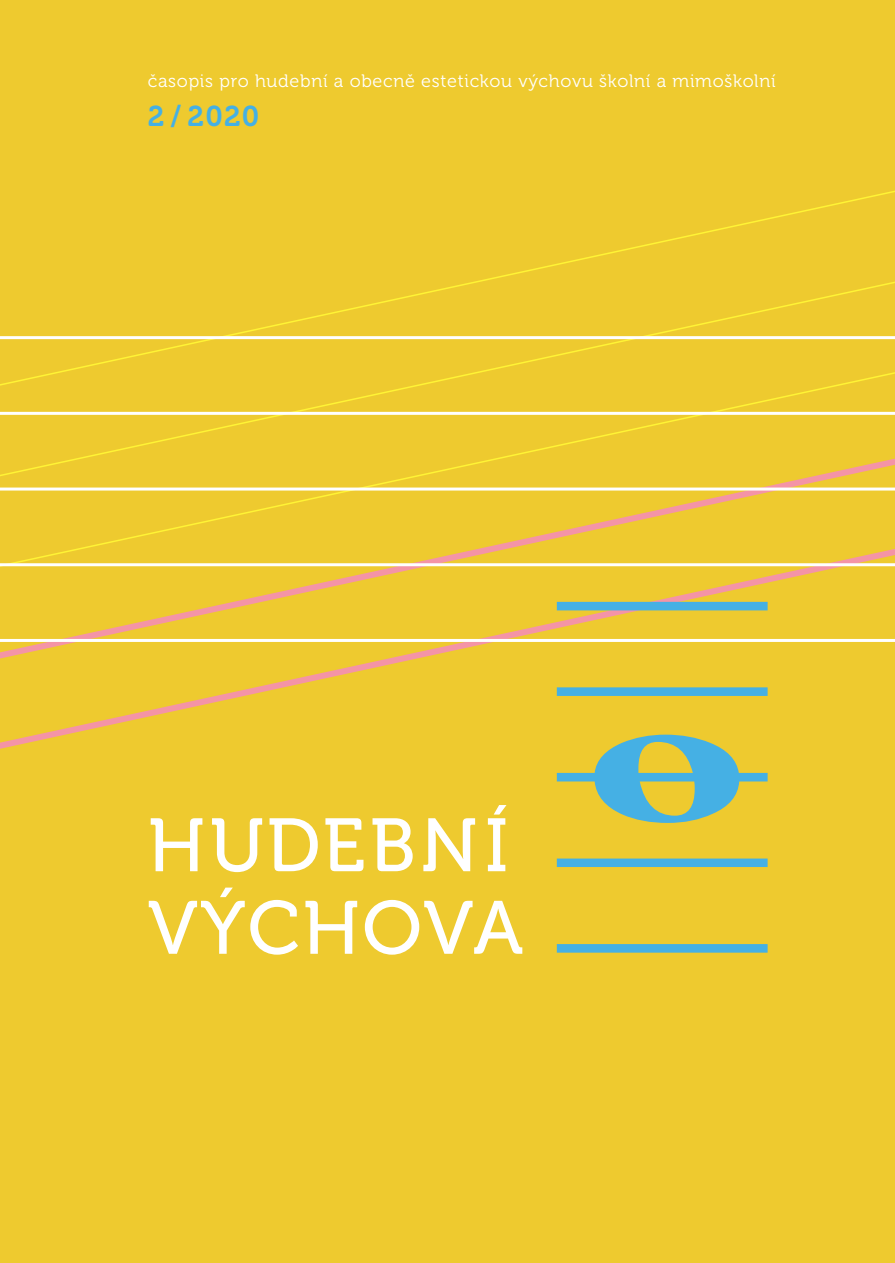
<style>
.page{position:relative;width:895px;height:1263px;background:#fff}
.page>*{position:absolute;margin:0;border:0;box-sizing:border-box;transform-origin:0 0}
.t1{font:450px "Hymnus FG";color:#45b0e4}
.t2{font:75px/82.5px "Museo 500";letter-spacing:.03em;color:#fff}
.t3{font:28.5px "Museo 700";color:#45b0e4}
.t4{font:18px "Museo 300";letter-spacing:.04em;color:#fff}
</style>
<div class="page">
<div style="left:0;top:0;width:894px;height:1262px;background:#eeca2f"></div>
<svg style="left:0;top:610px;width:641px;height:139px"></svg>
<svg style="left:0;top:191px;width:894px;height:419px"></svg>
<hr style="left:0;top:563px;width:894px;height:3px;background:#fff">
<hr style="left:0;top:487px;width:894px;height:3px;background:#fff">
<hr style="left:0;top:412px;width:894px;height:3px;background:#fff">
<hr style="left:0;top:639px;width:894px;height:3px;background:#fff">
<hr style="left:0;top:336px;width:894px;height:3px;background:#fff">
<p class="t4" style="left:148px;top:74px;width:629px">časopis pro hudební a obecně estetickou výchovu školní a mimoškolní</p>
<h3 class="t3" style="left:148px;top:105px;width:113px">2 / 2020</h3>
<h2 class="t2" style="left:148px;top:810px;width:376px">HUDEBNÍ<br>VÝCHOVA</h2>
<h1 class="t1" style="left:559px;top:589px;width:205px">t</h1>
</div>
